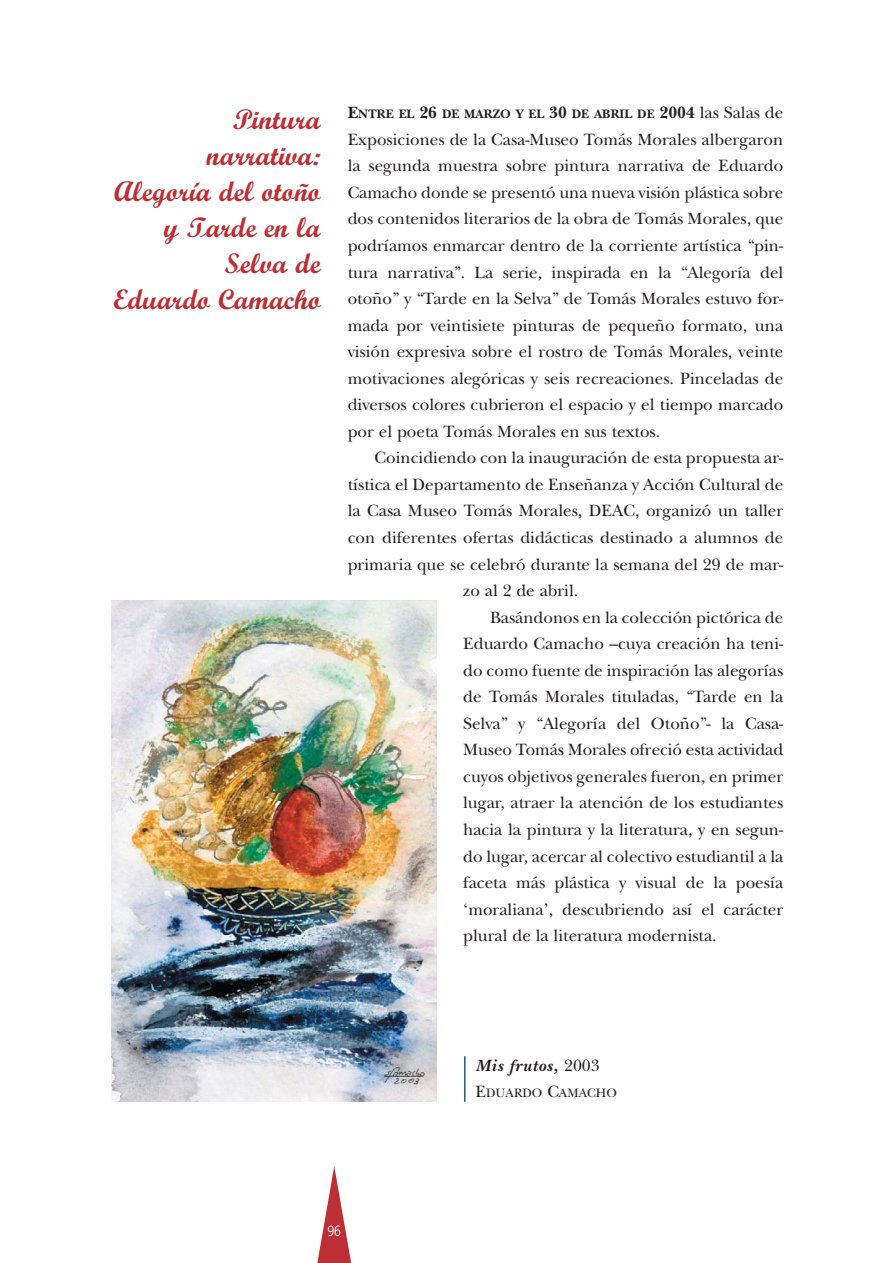
<style>
.page{position:relative;width:893px;height:1263px;background:#fff}
.page>*{position:absolute;margin:0;border:0;box-sizing:border-box;transform-origin:0 0}
.t1{font:700 28.5px/36px "Script";color:#be2e35;text-align:right}
.t2{font:17.1px/26.5px "New Baskerville";color:#231f20;text-align:justify}
.t3{font:italic 700 17.1px "New Baskerville";letter-spacing:.05em;color:#231f20}
.t4{font:13.2px "News Gothic";color:#fff;scale:.9 1}
.t5{font:700 12.75px "New Baskerville";color:#231f20}
.t6{font:12.75px "New Baskerville";color:#231f20}
.s1{font-size:17.1px}
.s2{font-weight:400;font-size:17.1px}
.s3{font-weight:400;font-style:normal}
</style>
<div class="page">
<svg style="left:317px;top:1166px;width:35px;height:97px"></svg>
<img style="left:111px;top:600px;width:325px;height:502px">
<hr style="left:464px;top:1056px;width:1px;height:46px;background:#004a67">
<h1 class="t1" style="left:113px;top:104px;width:209px">Pintura narrativa:<br>Alegoría del otoño y Tarde en la<br>Selva de<br>Eduardo Camacho</h1>
<p class="t5" style="left:348px;top:110px;width:437px"><span class="s1">E</span>NTRE EL <span class="s1">26</span> DE MARZO Y EL <span class="s1">30</span> DE ABRIL DE <span class="s1">2004</span> <span class="s2">las Salas de</span></p>
<p class="t2" style="left:348px;top:128px;width:437px">Exposiciones de la Casa-Museo Tomás Morales albergaron la segunda muestra sobre pintura narrativa de Eduardo Camacho donde se presentó una nueva visión plástica sobre dos contenidos literarios de la obra de Tomás Morales, que podríamos enmarcar dentro de la corriente artística “pin&shy;tura narrativa”. La serie, inspirada en la “Alegoría del otoño” y “Tarde en la Selva” de Tomás Morales estuvo for&shy;mada por veintisiete pinturas de pequeño formato, una visión expresiva sobre el rostro de Tomás Morales, veinte motivaciones alegóricas y seis recreaciones. Pinceladas de diversos colores cubrieron el espacio y el tiempo marcado por el poeta Tomás Morales en sus textos.</p>
<p class="t2" style="left:374px;top:447px;width:410px">Coincidiendo con la inauguración de esta propuesta ar-</p>
<p class="t2" style="left:348px;top:473px;width:437px">tística el Departamento de Enseñanza y Acción Cultural de</p>
<p class="t2" style="left:348px;top:500px;width:437px">la Casa Museo Tomás Morales, DEAC, organizó un taller</p>
<p class="t2" style="left:348px;top:526px;width:437px">con diferentes ofertas didácticas destinado a alumnos de</p>
<p class="t2" style="left:348px;top:553px;width:437px">primaria que se celebró durante la semana del 29 de mar-</p>
<p class="t2" style="left:463px;top:579px;width:117px">zo al 2 de abril.</p>
<p class="t2" style="left:490px;top:606px;width:295px">Basándonos en la colección pictórica de</p>
<p class="t2" style="left:463px;top:632px;width:321px">Eduardo Camacho –cuya creación ha teni-</p>
<p class="t2" style="left:463px;top:659px;width:321px">do como fuente de inspiración las alegorías</p>
<p class="t2" style="left:463px;top:685px;width:321px">de Tomás Morales tituladas, “Tarde en la</p>
<p class="t2" style="left:463px;top:712px;width:321px">Selva” y “Alegoría del Otoño”- la Casa-</p>
<p class="t2" style="left:463px;top:739px;width:321px">Museo Tomás Morales ofreció esta actividad</p>
<p class="t2" style="left:463px;top:765px;width:321px">cuyos objetivos generales fueron, en primer</p>
<p class="t2" style="left:463px;top:792px;width:321px">lugar, atraer la atención de los estudiantes</p>
<p class="t2" style="left:463px;top:818px;width:321px">hacia la pintura y la literatura, y en segun-</p>
<p class="t2" style="left:463px;top:845px;width:321px">do lugar, acercar al colectivo estudiantil a la</p>
<p class="t2" style="left:463px;top:871px;width:321px">faceta más plástica y visual de la poesía</p>
<p class="t2" style="left:463px;top:898px;width:321px">‘moraliana’, descubriendo así el carácter</p>
<p class="t2" style="left:463px;top:924px;width:255px">plural de la literatura modernista.</p>
<p class="t3" style="left:475px;top:1059px;width:125px">Mis frutos, <span class="s3">2003</span></p>
<p class="t6" style="left:475px;top:1088px;width:143px"><span class="s1">E</span>DUARDO <span class="s1">C</span>AMACHO</p>
<p class="t4" style="left:327px;top:1226px;width:16px">96</p>
</div>
